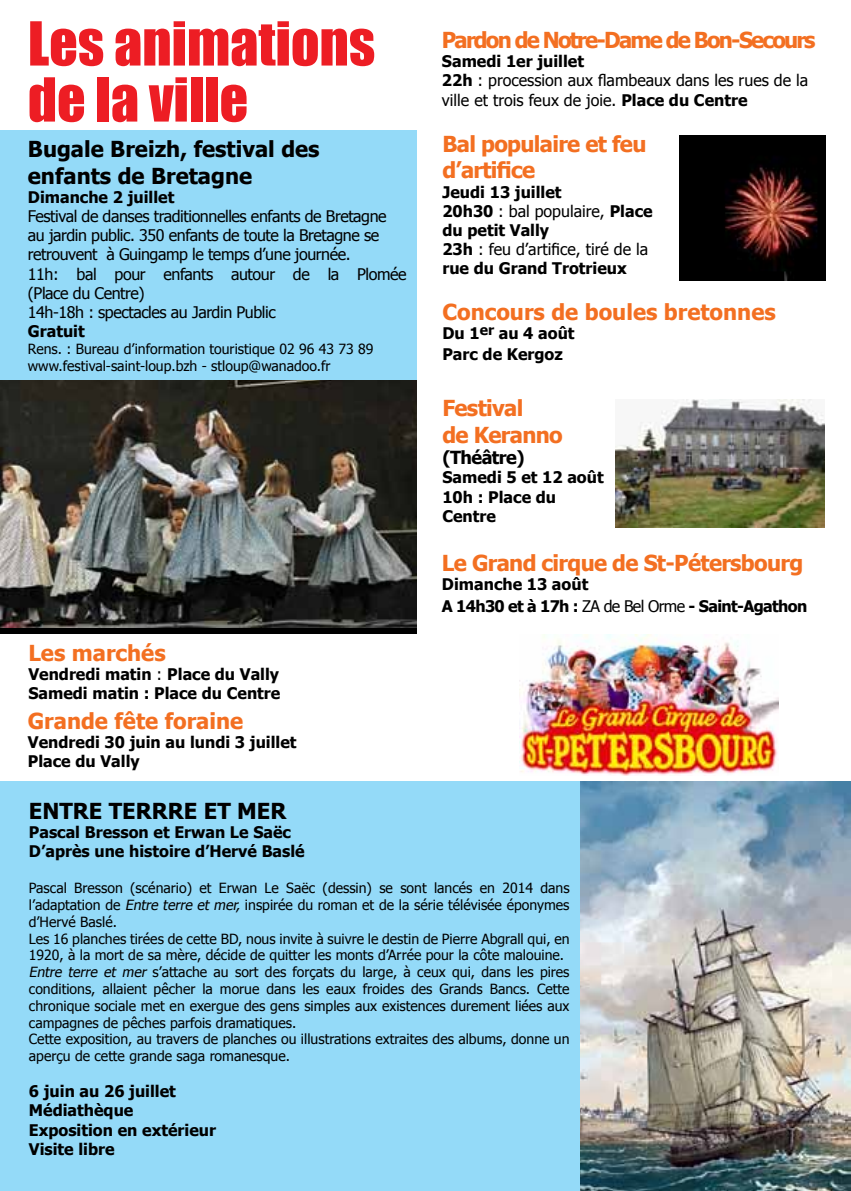
<style>
.page{position:relative;width:851px;height:1191px;background:#fff}
.page>*{position:absolute;margin:0;border:0;box-sizing:border-box;transform-origin:0 0}
.t1{font:56px/56px "Impact";color:#ed1d24}
.t2{font:700 22px/26.4px "Tahoma";letter-spacing:-.03em;color:#f36f21}
.t3{font:700 22px/26.4px "Tahoma";color:#000}
.t4{font:700 22px "Tahoma";color:#f36f21}
.t5{font:700 22px "Tahoma";letter-spacing:-.08em;color:#f36f21}
.t6{font:700 18px "Tahoma";letter-spacing:-.03em;color:#000}
.t7{font:700 16px/19.2px "Tahoma";color:#000}
.t8{font:16px/19.2px "Tahoma";letter-spacing:-.025em;color:#000}
.t9{font:16px/19.2px "Tahoma";color:#000}
.t10{font:700 16px/22.2px "Tahoma";letter-spacing:-.04em;color:#000}
.t11{font:14px/16.8px "Tahoma";color:#000}
.s1{font-weight:400}
.s2{font-weight:700}
.s3{font-style:italic}
</style>
<div class="page">
<img style="left:615px;top:399px;width:208px;height:129px">
<div style="left:0;top:782px;width:850px;height:409px;background:#94daf8"></div>
<div style="left:0;top:130px;width:417px;height:504px;background:#94daf8"></div>
<div style="left:0;top:380px;width:417px;height:254px;background:linear-gradient(to right,#000,#000)"></div>
<img style="left:0;top:380px;width:417px;height:247px">
<img style="left:679px;top:136px;width:146px;height:144px">
<img style="left:580px;top:782px;width:270px;height:409px">
<img style="left:519px;top:634px;width:259px;height:141px">
<h1 class="t1" style="left:28px;top:14px;width:349px">Les animations de la ville</h1>
<h2 class="t3" style="left:28px;top:135px;width:293px">Bugale Breizh, festival des enfants de Bretagne</h2>
<p class="t7" style="left:28px;top:186px;width:148px">Dimanche 2 juillet</p>
<p class="t8" style="left:28px;top:206px;width:380px">Festival de danses traditionnelles enfants de Bretagne au jardin public. 350 enfants de toute la Bretagne se retrouvent à Guingamp le temps d’une journée.<br>11h: bal pour enfants autour de la Plomée (Place du Centre)<br>14h-18h : spectacles au Jardin Public</p>
<p class="t7" style="left:28px;top:321px;width:58px">Gratuit</p>
<p class="t11" style="left:28px;top:340px;width:347px">Rens. : Bureau d’information touristique 02 96 43 73 89 www.festival-saint-loup.bzh - stloup@wanadoo.fr</p>
<h2 class="t4" style="left:28px;top:637px;width:139px">Les marchés</h2>
<p class="t7" style="left:28px;top:663px;width:253px">Vendredi matin <span class="s1">:</span> Place du Vally<br>Samedi matin : Place du Centre</p>
<h2 class="t4" style="left:28px;top:705px;width:217px">Grande fête foraine</h2>
<p class="t7" style="left:28px;top:731px;width:270px">Vendredi 30 juin au lundi 3 juillet<br>Place du Vally</p>
<h2 class="t5" style="left:442px;top:25px;width:375px">Pardon de Notre-Dame de Bon-Secours</h2>
<p class="t9" style="left:442px;top:51px;width:368px"><span class="s2">Samedi 1er juillet<br>22h</span> : procession aux flambeaux dans les rues de la ville et trois feux de joie. <span class="s2">Place du Centre</span></p>
<h2 class="t2" style="left:442px;top:129px;width:205px">Bal populaire et feu d’artifice</h2>
<p class="t7" style="left:442px;top:181px;width:212px">Jeudi 13 juillet<br>20h30 <span class="s1">: bal populaire,</span> Place du petit Vally<br>23h <span class="s1">: feu d’artifice, tiré de la </span>rue du Grand Trotrieux</p>
<h2 class="t4" style="left:442px;top:296px;width:335px">Concours de boules bretonnes</h2>
<p class="t7" style="left:442px;top:321px;width:134px;line-height:21.6px">Du 1<sup>er</sup> au 4 août<br>Parc de Kergoz</p>
<h2 class="t2" style="left:442px;top:393px;width:122px">Festival<br>de Keranno</h2>
<p class="t6" style="left:442px;top:445px;width:84px">(Théâtre)</p>
<p class="t7" style="left:442px;top:467px;width:163px">Samedi 5 et 12 août<br>10h : Place du<br>Centre</p>
<h2 class="t2" style="left:442px;top:548px;width:363px">Le Grand cirque de St-Pétersbourg</h2>
<p class="t10" style="left:442px;top:572px;width:367px">Dimanche 13 août<br>A 14h30 et à 17h : <span class="s1">ZA de Bel Orme</span> - Saint-Agathon</p>
<h2 class="t3" style="left:29px;top:796px;width:259px">ENTRE TERRRE ET MER</h2>
<p class="t7" style="left:29px;top:821px;width:277px">Pascal Bresson et Erwan Le Saëc<br>D’après une histoire d’Hervé Baslé</p>
<p class="t11" style="left:29px;top:879px;width:542px">Pascal Bresson (scénario) et Erwan Le Saëc (dessin) se sont lancés en 2014 dans l’adaptation de <span class="s3">Entre terre et mer,</span> inspirée du roman et de la série télévisée éponymes d’Hervé Baslé.<br>Les 16 planches tirées de cette BD, nous invite à suivre le destin de Pierre Abgrall qui, en 1920, à la mort de sa mère, décide de quitter les monts d’Arrée pour la côte malouine.<br><span class="s3">Entre terre et mer</span> s’attache au sort des forçats du large, à ceux qui, dans les pires conditions, allaient pêcher la morue dans les eaux froides des Grands Bancs. Cette chronique sociale met en exergue des gens simples aux existences durement liées aux campagnes de pêches parfois dramatiques.<br>Cette exposition, au travers de planches ou illustrations extraites des albums, donne un aperçu de cette grande saga romanesque.</p>
<p class="t7" style="left:29px;top:1080px;width:189px">6 juin au 26 juillet<br>Médiathèque<br>Exposition en extérieur<br>Visite libre</p>
</div>
